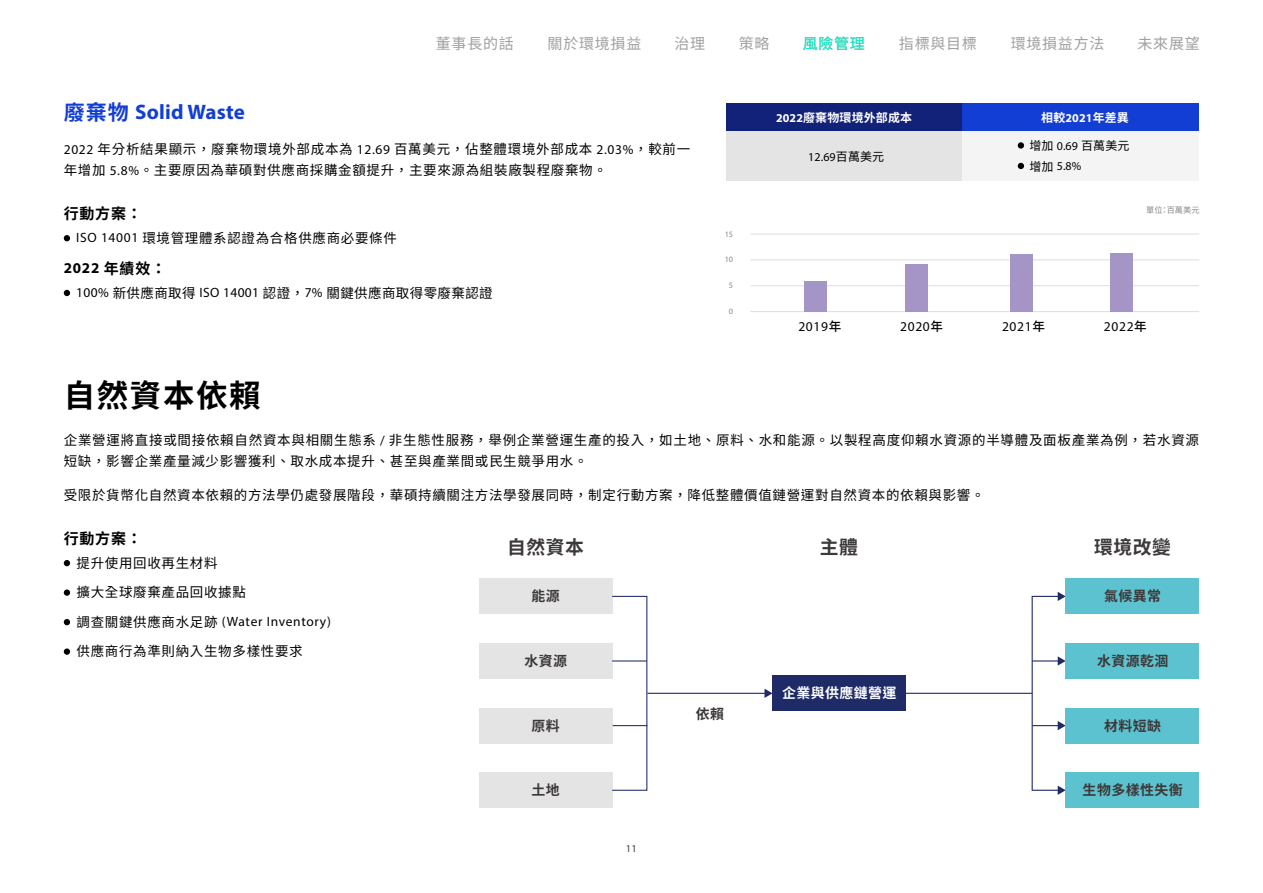
<style>
.page{position:relative;width:1263px;height:893px;background:#fff}
.page>*{position:absolute;margin:0;border:0;box-sizing:border-box;transform-origin:0 0}
.t1{font:700 31.5px "Noto Sans CJ Ktc";letter-spacing:.05em;color:#000}
.t2{font:700 21px "Myriad Pro";letter-spacing:.01em;color:#133ed4}
.t3{font:700 18.75px "Noto Sans CJ Ktc";letter-spacing:.03em;color:#3d3939}
.t4{font:15px "Noto Sans CJ Ktc";letter-spacing:.05em;color:#9fa0a0}
.t5{font:700 15px "Noto Sans CJ Ktc";letter-spacing:.05em;color:#000}
.t6{font:700 15px "Myriad Pro";color:#000}
.t7{font:15px "Noto Sans CJ Ktc";color:#00f5ca}
.t8{font:700 13.95px "Noto Sans CJ Ktc";letter-spacing:.03em;color:#3d3939}
.t9{font:700 13.95px "Noto Sans CJ Ktc";letter-spacing:.03em;color:#fff}
.t10{font:13.5px/21px "Noto Sans CJ Ktc";letter-spacing:.05em;color:#000}
.t11{font:13.5px "Myriad Pro";letter-spacing:.05em;color:#000}
.t12{font:13.5px "Noto Sans CJ Ktc";letter-spacing:.03em;color:#000}
.t13{font:700 12px "Noto Sans CJ Ktc";letter-spacing:.01em;color:#fff}
.t14{font:12px "Myriad Pro";color:#000}
.t15{font:12px "Noto Sans CJ Ktc";letter-spacing:.01em;color:#000}
.t16{font:10.5px "Myriad Pro";color:#414042}
.t17{font:8.25px "Noto Sans CJ Ktc";color:#898989}
.t18{font:8.25px "Myriad Pro";color:#898989}
.s1{font-family:"Noto Sans CJ Ktc"}
.s2{font-family:"Myriad Pro"}
.s3{font-family:"Noto Sans CJ Ktc";font-weight:500;font-size:12.6px}
</style>
<div class="page">
<div style="left:726px;top:103px;width:236px;height:28px;background:#132279"></div>
<div style="left:962px;top:103px;width:237px;height:28px;background:#133ed4"></div>
<div style="left:726px;top:131px;width:236px;height:50px;background:#e4e4e4"></div>
<div style="left:962px;top:131px;width:237px;height:50px;background:#f4f4f5"></div>
<div style="left:1018px;top:142px;width:6px;height:7px;background:#000;border-radius:50%"></div>
<svg style="left:1018px;top:163px;width:6px;height:6px"></svg>
<hr style="left:750px;top:311px;width:449px;height:1px;background:#dcdddd">
<hr style="left:750px;top:285px;width:449px;height:1px;background:#dcdddd">
<hr style="left:750px;top:260px;width:449px;height:1px;background:#dcdddd">
<hr style="left:750px;top:234px;width:449px;height:1px;background:#dcdddd">
<div style="left:804px;top:281px;width:23px;height:31px;background:#a595c6"></div>
<div style="left:906px;top:264px;width:22px;height:48px;background:#a595c6"></div>
<div style="left:1010px;top:254px;width:22px;height:58px;background:#a595c6"></div>
<div style="left:1110px;top:253px;width:23px;height:59px;background:#a595c6"></div>
<svg style="left:64px;top:235px;width:6px;height:6px"></svg>
<svg style="left:64px;top:290px;width:6px;height:6px"></svg>
<svg style="left:64px;top:560px;width:6px;height:6px"></svg>
<div style="left:64px;top:589px;width:6px;height:7px;background:#000;border-radius:50%"></div>
<svg style="left:64px;top:619px;width:6px;height:6px"></svg>
<div style="left:64px;top:648px;width:6px;height:7px;background:#000;border-radius:50%"></div>
<svg style="left:647px;top:689px;width:125px;height:9px"></svg>
<svg style="left:779px;top:592px;width:287px;height:203px"></svg>
<div style="left:772px;top:676px;width:134px;height:35px;background:#1e2b66"></div>
<div style="left:1066px;top:579px;width:133px;height:35px;background:#5dc2d0"></div>
<div style="left:1066px;top:643px;width:133px;height:35px;background:#5dc2d0"></div>
<div style="left:1066px;top:708px;width:133px;height:35px;background:#5dc2d0"></div>
<div style="left:1066px;top:773px;width:133px;height:35px;background:#5dc2d0"></div>
<div style="left:479px;top:579px;width:133px;height:35px;background:#e4e4e4"></div>
<div style="left:479px;top:643px;width:133px;height:35px;background:#e4e4e4"></div>
<div style="left:479px;top:708px;width:133px;height:35px;background:#e4e4e4"></div>
<div style="left:479px;top:773px;width:133px;height:35px;background:#e4e4e4"></div>
<hr style="left:612px;top:660px;width:35px;height:1px;background:#1e2b66">
<hr style="left:613px;top:725px;width:34px;height:1px;background:#1e2b66">
<p class="t7" style="left:803px;top:35px;width:64px">風險管理</p>
<p class="t4" style="left:436px;top:35px;width:79px">董事長的話</p>
<p class="t4" style="left:548px;top:35px;width:95px">關於環境損益</p>
<p class="t4" style="left:674px;top:35px;width:32px">治理</p>
<p class="t4" style="left:739px;top:35px;width:32px">策略</p>
<p class="t4" style="left:899px;top:35px;width:79px">指標與目標</p>
<p class="t4" style="left:1011px;top:35px;width:95px">環境損益方法</p>
<p class="t4" style="left:1137px;top:35px;width:64px">未來展望</p>
<h2 class="t2" style="left:64px;top:98px;width:183px"><span class="s1">廢棄物</span> Solid Waste</h2>
<p class="t10" style="left:64px;top:139px;width:628px"><span class="s2">2022</span> 年分析結果顯示，廢棄物環境外部成本為 <span class="s2">12.69</span> 百萬美元，佔整體環境外部成本 <span class="s2">2.03%</span>，較前一年增加 <span class="s2">5.8%</span>。主要原因為華碩對供應商採購金額提升，主要來源為組裝廠製程廢棄物。</p>
<p class="t5" style="left:64px;top:205px;width:79px">行動方案：</p>
<p class="t10" style="left:76px;top:228px;width:322px"><span class="s2">ISO 14001</span> 環境管理體系認證為合格供應商必要條件</p>
<p class="t6" style="left:64px;top:258px;width:104px">2022 <span class="s1">年績效：</span></p>
<p class="t12" style="left:76px;top:285px;width:418px"><span class="s2">100%</span> 新供應商取得 <span class="s2">ISO 14001</span> 認證，<span class="s2">7%</span> 關鍵供應商取得零廢棄認證</p>
<p class="t18" style="left:725px;top:229px;width:10px">15</p>
<p class="t18" style="left:725px;top:255px;width:10px">10</p>
<p class="t18" style="left:729px;top:280px;width:6px">5</p>
<p class="t18" style="left:729px;top:306px;width:6px">0</p>
<p class="t13" style="left:776px;top:111px;width:138px"><span class="s2">2022</span>廢棄物環境外部成本</p>
<p class="t13" style="left:1041px;top:111px;width:89px">相較<span class="s2">2021</span>年差異</p>
<p class="t14" style="left:808px;top:150px;width:78px">12.69<span class="s1">百萬美元</span></p>
<p class="t15" style="left:1029px;top:139px;width:102px">增加 <span class="s2">0.69</span> 百萬美元</p>
<p class="t14" style="left:1029px;top:159px;width:53px"><span class="s1">增加</span> 5.8%</p>
<p class="t17" style="left:1146px;top:205px;width:55px">單位：百萬美元</p>
<p class="t11" style="left:798px;top:318px;width:45px">2019<span class="s3">年</span></p>
<p class="t11" style="left:900px;top:318px;width:45px">2020<span class="s3">年</span></p>
<p class="t11" style="left:1002px;top:318px;width:45px">2021<span class="s3">年</span></p>
<p class="t11" style="left:1104px;top:318px;width:45px">2022<span class="s3">年</span></p>
<h1 class="t1" style="left:64px;top:378px;width:198px">自然資本依賴</h1>
<p class="t10" style="left:64px;top:430px;width:1137px">企業營運將直接或間接依賴自然資本與相關生態系 <span class="s2">/</span> 非生態性服務，舉例企業營運生產的投入，如土地、原料、水和能源。以製程高度仰賴水資源的半導體及面板產業為例，若水資源短缺，影響企業產量減少影響獲利、取水成本提升、甚至與產業間或民生競爭用水。</p>
<p class="t10" style="left:64px;top:485px;width:922px">受限於貨幣化自然資本依賴的方法學仍處發展階段，華碩持續關注方法學發展同時，制定行動方案，降低整體價值鏈營運對自然資本的依賴與影響。</p>
<p class="t5" style="left:64px;top:530px;width:79px">行動方案：</p>
<p class="t10" style="left:77px;top:548px;width:171px;line-height:29.5px">提升使用回收再生材料<br>擴大全球廢棄產品回收據點</p>
<p class="t11" style="left:77px;top:613px;width:256px"><span class="s1">調查關鍵供應商水足跡</span> (Water Inventory)</p>
<p class="t10" style="left:77px;top:641px;width:228px">供應商行為準則納入生物多樣性要求</p>
<p class="t9" style="left:782px;top:685px;width:116px">企業與供應鏈營運</p>
<p class="t8" style="left:696px;top:706px;width:30px">依賴</p>
<h3 class="t3" style="left:507px;top:536px;width:78px">自然資本</h3>
<h3 class="t3" style="left:1094px;top:536px;width:78px">環境改變</h3>
<h3 class="t3" style="left:820px;top:536px;width:40px">主體</h3>
<p class="t8" style="left:1104px;top:588px;width:58px">氣候異常</p>
<p class="t8" style="left:531px;top:588px;width:30px">能源</p>
<p class="t8" style="left:524px;top:653px;width:44px">水資源</p>
<p class="t8" style="left:1097px;top:653px;width:73px">水資源乾涸</p>
<p class="t8" style="left:531px;top:718px;width:30px">原料</p>
<p class="t8" style="left:1104px;top:718px;width:58px">材料短缺</p>
<p class="t8" style="left:531px;top:782px;width:30px">土地</p>
<p class="t16" style="left:626px;top:842px;width:12px">11</p>
<p class="t8" style="left:1083px;top:782px;width:102px">生物多樣性失衡</p>
</div>
